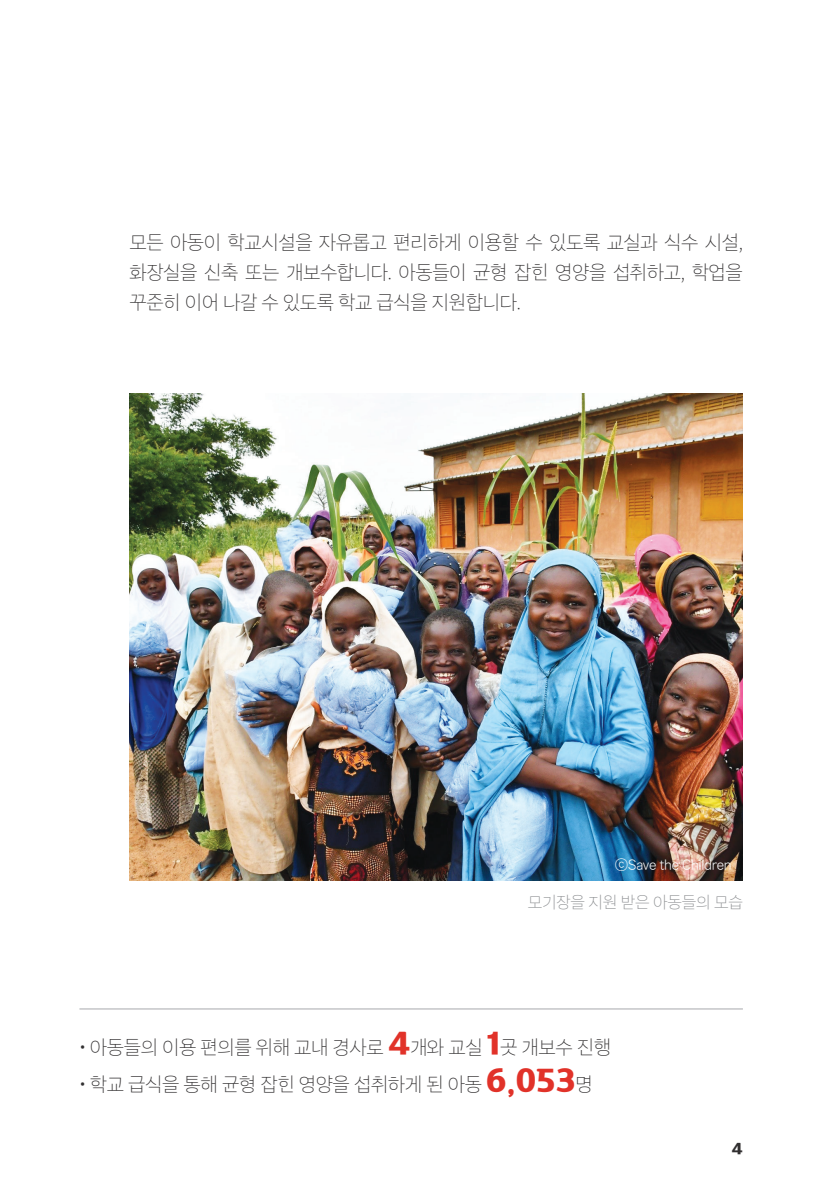
<style>
.page{position:relative;width:828px;height:1191px;background:#fff}
.page>*{position:absolute;margin:0;border:0;box-sizing:border-box;transform-origin:0 0}
.지도_명칭{font:19px/30px "SD Clair Sans b Ul";letter-spacing:-.02em;color:#312f30;text-align:justify}
.t1{font:16px "SD Clair Sans b Ul";letter-spacing:-.02em;color:#8a8c8f}
.지도_명칭-2{font:16px "OTELAND Nice M";color:#312f30}
.t2{font:14px "SD Clair Sans c Lt";letter-spacing:-.02em;color:#fff}
.s1{font-family:"OTELAND Nice M";font-size:32px;color:#e13229}
</style>
<div class="page">
<img style="left:130px;top:393px;width:613px;height:487px">
<hr style="left:79px;top:1008px;width:664px;height:1px;background:#a8a9ad">
<p class="지도_명칭" style="left:129px;top:228px;width:615px">모든 아동이 학교시설을 자유롭고 편리하게 이용할 수 있도록 교실과 식수 시설, 화장실을 신축 또는 개보수합니다. 아동들이 균형 잡힌 영양을 섭취하고, 학업을 꾸준히 이어 나갈 수 있도록 학교 급식을 지원합니다.</p>
<p class="t2" style="left:615px;top:857px;width:118px">ⓒSave the Children</p>
<p class="t1" style="left:528px;top:893px;width:217px">모기장을 지원 받은 아동들의 모습</p>
<p class="지도_명칭" style="left:79px;top:1031px;width:533px">• 아동들의 이용 편의를 위해 교내 경사로 <span class="s1">4</span>개와 교실 <span class="s1">1</span>곳 개보수 진행</p>
<p class="지도_명칭" style="left:79px;top:1069px;width:515px">• 학교 급식을 통해 균형 잡힌 영양을 섭취하게 된 아동 <span class="s1">6,053</span>명</p>
<p class="지도_명칭-2" style="left:731px;top:1141px;width:13px">4</p>
</div>
